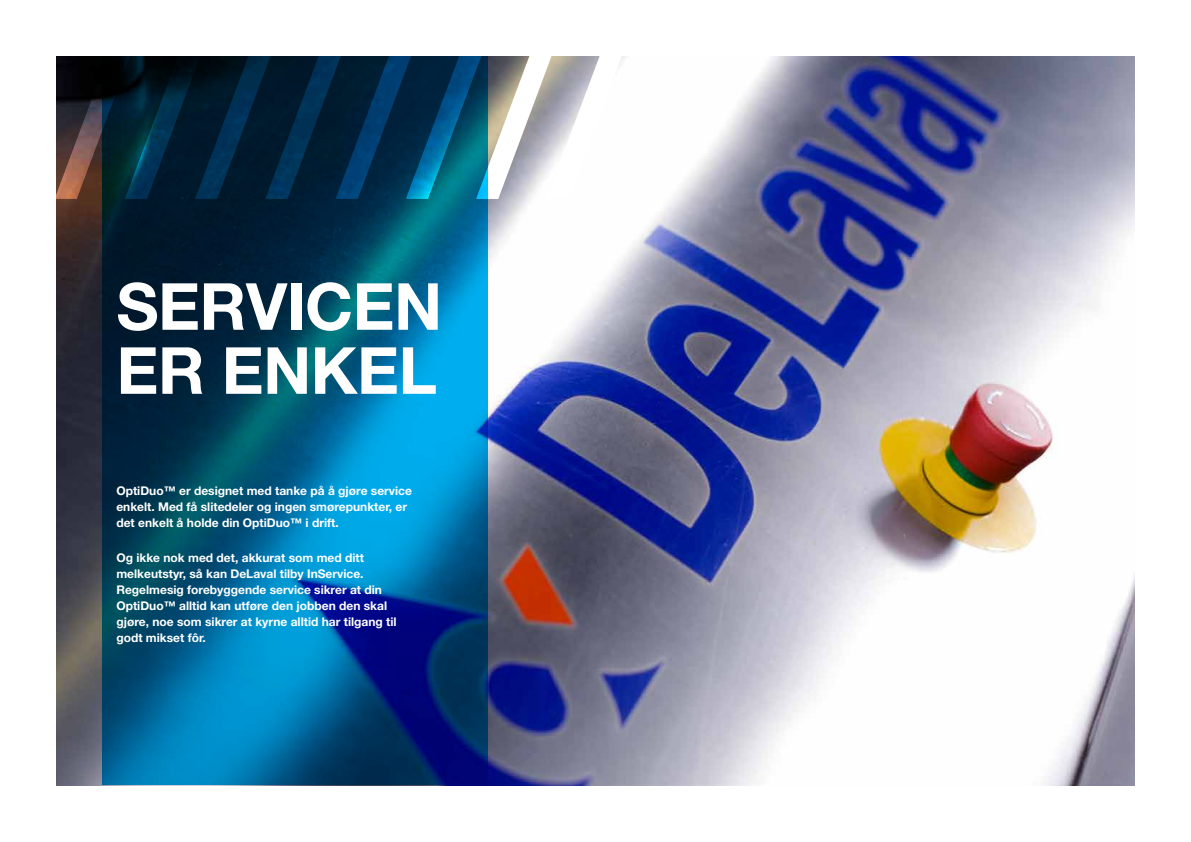
<style>
.page{position:relative;width:1191px;height:842px;background:#fff}
.page>*{position:absolute;margin:0;border:0;box-sizing:border-box;transform-origin:0 0}
.t1{font:700 194.5px "Helvetica Neue LT Std";color:#fff}
.t2{font:700 65px/64px "Helvetica Neue LT Std";letter-spacing:-.01em;color:#fff}
.t3{font:700 12px/16px "Helvetica Neue LT Std";color:#fff}
</style>
<div class="page">
<img style="left:57px;top:57px;width:1077px;height:728px">
<svg style="left:102px;top:57px;width:386px;height:728px;background:#004c74"></svg>
<h1 class="t1" style="left:57px;top:6px;width:565px">////////</h1>
<h2 class="t2" style="left:116px;top:273px;width:327px">SERVICEN<br>ER ENKEL</h2>
<p class="t3" style="left:116px;top:482px;width:297px">OptiDuo™ er designet med tanke på å gjøre service enkelt. Med få slitedeler og ingen smørepunkter, er det enkelt å holde din OptiDuo™ i drift.</p>
<p class="t3" style="left:116px;top:550px;width:282px">Og ikke nok med det, akkurat som med ditt melkeutstyr, så kan DeLaval tilby InService.<br>Regelmesig forebyggende service sikrer at din OptiDuo™ alltid kan utføre den jobben den skal gjøre, noe som sikrer at kyrne alltid har tilgang til godt mikset fôr.</p>
</div>
